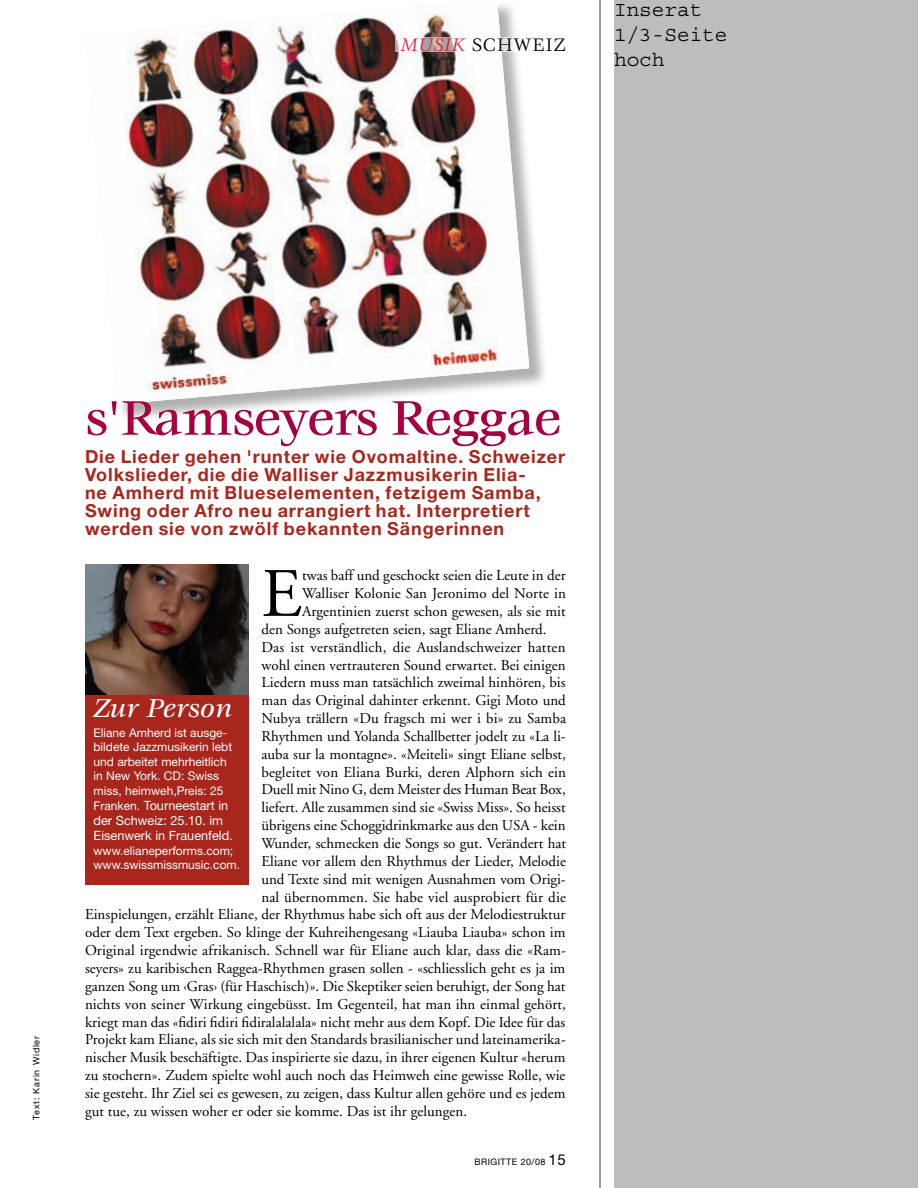
<style>
.page{position:relative;width:918px;height:1188px;background:#fff}
.page>*{position:absolute;margin:0;border:0;box-sizing:border-box;transform-origin:0 0}
.t1{font:69.3px "Adobe Garamond";color:#000}
.t2{font:500 53.4px "Veljovic LT";letter-spacing:-.02em;color:#a60042}
.t3{font:italic 500 28.5px "Veljovic LT";color:#fff}
.t4{font:21px/25.2px "Courier";color:#000}
.t5{font:19.95px "Veljovic LT";letter-spacing:.03em;color:#000}
.t6{font:700 18px/18px "Helvetica Neue";letter-spacing:.05em;color:#a9261c}
.t7{font:15px "Adobe Garamond";color:#000}
.t8{font:12.75px/15.3px "Helvetica Neue";color:#fff}
.t9{font:12px/14.4px "Helvetica Neue";color:#fff}
.t10{font:9px "Helvetica Neue";letter-spacing:.085em;color:#000}
.t11{font:9px "Helvetica Neue";letter-spacing:.05em;color:#000}
.s1{font-style:italic;color:#e3113d}
.s2{font-size:12px}
.s3{font-size:15px}
</style>
<div class="page">
<div style="left:85px;top:0;width:471px;height:431px;background:#000;opacity:.31"></div>
<img style="left:85px;top:0;width:444px;height:404px">
<div style="left:614px;top:0;width:304px;height:1188px;background:#bcbdbf"></div>
<hr style="left:600px;top:0;width:1px;height:1188px;background:#34376a">
<div style="left:85px;top:689px;width:164px;height:196px;background:#a9261c"></div>
<img style="left:85px;top:564px;width:164px;height:131px">
<svg style="left:396px;top:37px;width:160px;height:15px"></svg>
<h3 class="t5" style="left:401px;top:34px;width:167px"><span class="s1">MUSIK</span> SCHWEIZ</h3>
<h3 class="t4" style="left:614px;top:-3px;width:115px">Inserat<br>1/3-Seite hoch</h3>
<p class="t10" style="left:31px;top:1120px;width:86px;rotate:-90deg">Text: Karin Widler</p>
<h2 class="t2" style="left:85px;top:389px;width:478px">s'Ramseyers Reggae</h2>
<p class="t6" style="left:85px;top:448px;width:482px">Die Lieder gehen 'runter wie Ovomaltine. Schweizer Volkslieder, die die Walliser Jazzmusikerin Elia-<br>ne Amherd mit Blueselementen, fetzigem Samba, Swing oder Afro neu arrangiert hat. Interpretiert werden sie von zwölf bekannten Sängerinnen</p>
<h1 class="t1" style="left:261px;top:557px;width:42px">E</h1>
<p class="t7" style="left:302px;top:567px;width:265px">twas baff und geschockt seien die Leute in der</p>
<p class="t7" style="left:302px;top:585px;width:265px">Walliser Kolonie San Jeronimo del Norte in</p>
<p class="t7" style="left:302px;top:603px;width:265px">Argentinien zuerst schon gewesen, als sie mit</p>
<p class="t7" style="left:261px;top:621px;width:287px">den Songs aufgetreten seien, sagt Eliane Amherd.</p>
<p class="t7" style="left:261px;top:639px;width:306px">Das ist verständlich, die Auslandschweizer hatten</p>
<p class="t7" style="left:261px;top:657px;width:306px">wohl einen vertrauteren Sound erwartet. Bei einigen</p>
<p class="t7" style="left:261px;top:675px;width:306px">Liedern muss man tatsächlich zweimal hinhören, bis</p>
<p class="t7" style="left:261px;top:692px;width:306px">man das Original dahinter erkennt. Gigi Moto und</p>
<p class="t7" style="left:261px;top:710px;width:306px">Nubya trällern «Du fragsch mi wer i bi» zu Samba</p>
<p class="t7" style="left:261px;top:728px;width:306px">Rhythmen und Yolanda Schallbetter jodelt zu «La li-</p>
<p class="t7" style="left:261px;top:746px;width:306px">auba sur la montagne». «Meiteli» singt Eliane selbst,</p>
<p class="t7" style="left:261px;top:764px;width:306px">begleitet von Eliana Burki, deren Alphorn sich ein</p>
<p class="t7" style="left:261px;top:782px;width:306px">Duell mit Nino G, dem Meister des Human Beat Box,</p>
<p class="t7" style="left:261px;top:800px;width:306px">liefert. Alle zusammen sind sie «Swiss Miss». So heisst</p>
<p class="t7" style="left:261px;top:817px;width:306px">übrigens eine Schoggidrinkmarke aus den USA - kein</p>
<p class="t7" style="left:261px;top:835px;width:306px">Wunder, schmecken die Songs so gut. Verändert hat</p>
<p class="t7" style="left:261px;top:853px;width:306px">Eliane vor allem den Rhythmus der Lieder, Melodie</p>
<p class="t7" style="left:261px;top:871px;width:306px">und Texte sind mit wenigen Ausnahmen vom Origi-</p>
<p class="t7" style="left:261px;top:889px;width:306px">nal übernommen. Sie habe viel ausprobiert für die</p>
<p class="t7" style="left:85px;top:907px;width:482px">Einspielungen, erzählt Eliane, der Rhythmus habe sich oft aus der Melodiestruktur</p>
<p class="t7" style="left:85px;top:925px;width:482px">oder dem Text ergeben. So klinge der Kuhreihengesang «Liauba Liauba» schon im</p>
<p class="t7" style="left:85px;top:942px;width:482px">Original irgendwie afrikanisch. Schnell war für Eliane auch klar, dass die «Ram-</p>
<p class="t7" style="left:85px;top:960px;width:482px">seyers» zu karibischen Raggea-Rhythmen grasen sollen - «schliesslich geht es ja im</p>
<p class="t7" style="left:85px;top:978px;width:482px">ganzen Song um ‹Gras› (für Haschisch)». Die Skeptiker seien beruhigt, der Song hat</p>
<p class="t7" style="left:85px;top:996px;width:482px">nichts von seiner Wirkung eingebüsst. Im Gegenteil, hat man ihn einmal gehört,</p>
<p class="t7" style="left:85px;top:1014px;width:482px">kriegt man das «fidiri fidiri fidiralalalala» nicht mehr aus dem Kopf. Die Idee für das</p>
<p class="t7" style="left:85px;top:1032px;width:482px">Projekt kam Eliane, als sie sich mit den Standards brasilianischer und lateinamerika-</p>
<p class="t7" style="left:85px;top:1049px;width:482px">nischer Musik beschäftigte. Das inspirierte sie dazu, in ihrer eigenen Kultur «herum</p>
<p class="t7" style="left:85px;top:1067px;width:482px">zu stochern». Zudem spielte wohl auch noch das Heimweh eine gewisse Rolle, wie</p>
<p class="t7" style="left:85px;top:1085px;width:482px">sie gesteht. Ihr Ziel sei es gewesen, zu zeigen, dass Kultur allen gehöre und es jedem</p>
<p class="t7" style="left:85px;top:1103px;width:384px">gut tue, zu wissen woher er oder sie komme. Das ist ihr gelungen.</p>
<h3 class="t3" style="left:94px;top:692px;width:140px">Zur Person</h3>
<p class="t9" style="left:94px;top:725px;width:140px">Eliane Amherd ist ausge&shy;bildete Jazzmusikerin lebt und arbeitet mehrheitlich in New York. CD: Swiss miss, heimweh,Preis: 25</p>
<p class="t8" style="left:94px;top:797px;width:141px"><span class="s2">Franken.</span> Tourneestart in der Schweiz: 25.10. im<br>Eisenwerk in Frauenfeld.</p>
<p class="t9" style="left:94px;top:843px;width:148px">www.elianeperforms.com; www.swissmissmusic.com.</p>
<p class="t11" style="left:475px;top:1157px;width:93px">BRIGITTE 20/08 <span class="s3">15</span></p>
</div>
